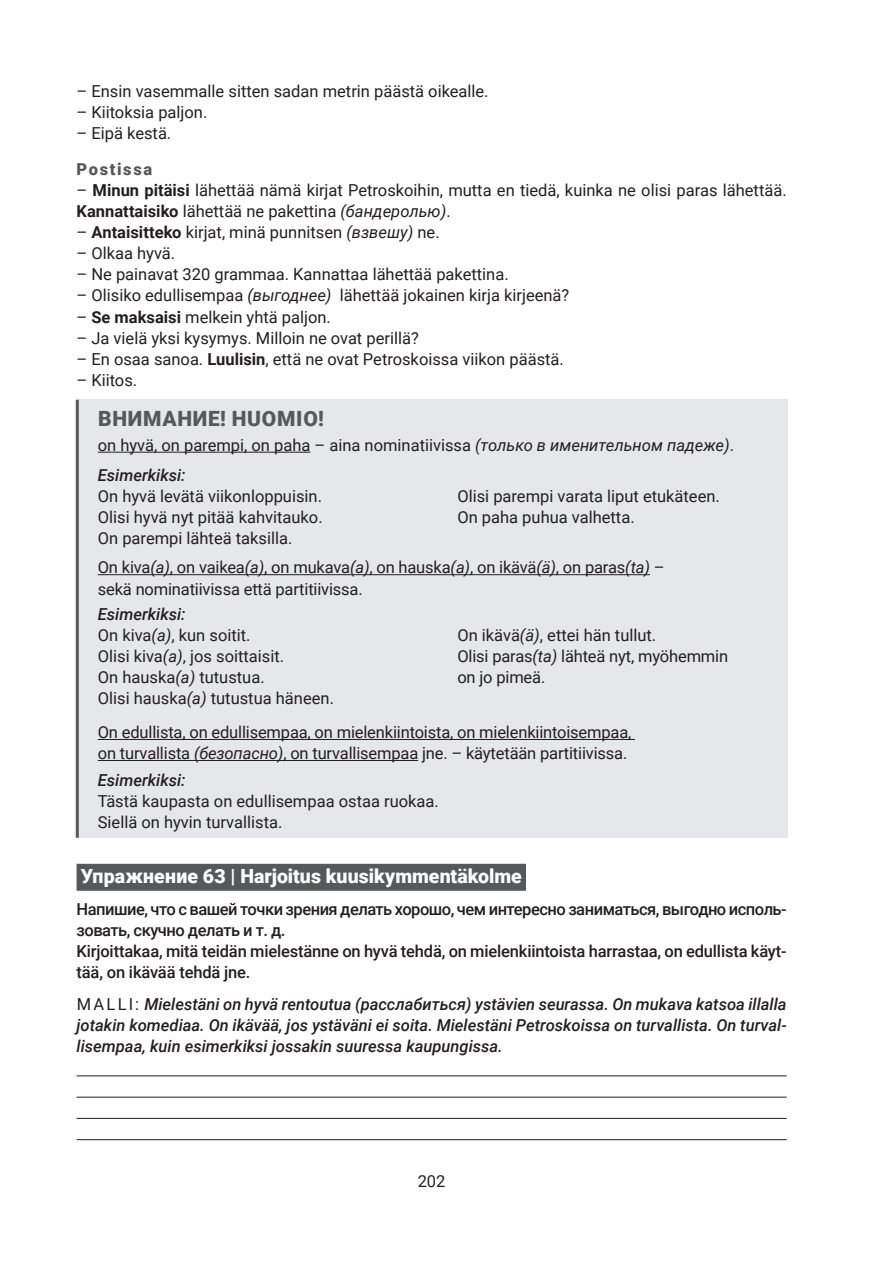
<style>
.page{position:relative;width:893px;height:1263px;background:#fff}
.page>*{position:absolute;margin:0;border:0;box-sizing:border-box;transform-origin:0 0}
.t1{font:900 21px "Roboto";letter-spacing:.035em;color:#57585a}
.t2{font:900 19.5px "Roboto";letter-spacing:.005em;color:#fff}
.t3{font:16.5px/21px "Roboto";color:#231f20}
.t4{font:italic 500 16.5px/21px "Roboto";color:#231f20;text-align:justify}
.t5{font:500 16.5px/21px "Roboto";letter-spacing:-.02em;color:#231f20}
.t6{font:900 16.5px "Roboto";letter-spacing:.1em;color:#57585a}
.s1{font-weight:700}
.s2{font-style:italic}
.s3{font-weight:500;font-style:italic}
.s4{font-weight:400;font-style:normal}
</style>
<div class="page">
<hr style="left:77px;top:1075px;width:710px;height:1px;background:#231f20">
<hr style="left:77px;top:1097px;width:710px;height:1px;background:#231f20">
<hr style="left:77px;top:1118px;width:710px;height:1px;background:#231f20">
<hr style="left:77px;top:1139px;width:710px;height:1px;background:#231f20">
<div style="left:77px;top:400px;width:710px;height:438px;background:#e6e7e9"></div>
<hr style="left:76px;top:400px;width:3px;height:438px;background:#57585a">
<hr style="left:98px;top:452px;width:212px;height:1px;background:#231f20">
<hr style="left:98px;top:574px;width:552px;height:1px;background:#231f20">
<hr style="left:98px;top:739px;width:537px;height:1px;background:#231f20">
<hr style="left:98px;top:760px;width:320px;height:1px;background:#231f20">
<div style="left:77px;top:864px;width:449px;height:27px;background:#57585a"></div>
<p class="t3" style="left:77px;top:80px;width:414px">– Ensin vasemmalle sitten sadan metrin päästä oikealle.</p>
<p class="t3" style="left:77px;top:101px;width:132px">– Kiitoksia paljon.</p>
<p class="t3" style="left:77px;top:122px;width:96px">– Eipä kestä.</p>
<p class="t6" style="left:77px;top:158px;width:77px">Postissa</p>
<p class="t3" style="left:77px;top:179px;width:712px">– <span class="s1">Minun pitäisi</span> lähettää nämä kirjat Petroskoihin, mutta en tiedä, kuinka ne olisi paras lähettää.<br><span class="s1">Kannattaisiko</span> lähettää ne pakettina <span class="s2">(бандеролью)</span>.</p>
<p class="t3" style="left:77px;top:221px;width:365px">– <span class="s1">Antaisitteko</span> kirjat, minä punnitsen <span class="s2">(взвешу)</span> ne.</p>
<p class="t3" style="left:77px;top:242px;width:100px">– Olkaa hyvä.</p>
<p class="t3" style="left:77px;top:263px;width:434px">– Ne painavat 320 grammaa. Kannattaa lähettää pakettina.</p>
<p class="t3" style="left:77px;top:284px;width:494px">– Olisiko edullisempaa <span class="s2">(выгоднее)</span> lähettää jokainen kirja kirjeenä?</p>
<p class="t3" style="left:77px;top:305px;width:256px">– <span class="s1">Se maksaisi</span> melkein yhtä paljon.</p>
<p class="t3" style="left:77px;top:326px;width:344px">– Ja vielä yksi kysymys. Milloin ne ovat perillä?</p>
<p class="t3" style="left:77px;top:347px;width:489px">– En osaa sanoa. <span class="s1">Luulisin</span>, että ne ovat Petroskoissa viikon päästä.</p>
<p class="t3" style="left:77px;top:368px;width:62px">– Kiitos.</p>
<p class="t1" style="left:98px;top:403px;width:227px">ВНИМАНИЕ! HUOMIO!</p>
<p class="t3" style="left:98px;top:429px;width:638px;line-height:30px">on hyvä, on parempi, on paha – aina nominatiivissa <span class="s2">(только в именительном падеже)</span>.<br><span class="s3">Esimerkiksi:</span></p>
<p class="t3" style="left:98px;top:485px;width:226px;text-align:justify">On hyvä levätä viikonloppuisin.<br>Olisi hyvä nyt pitää kahvitauko.<br>On parempi lähteä taksilla.</p>
<p class="t3" style="left:457px;top:485px;width:264px">Olisi parempi varata liput etukäteen.<br>On paha puhua valhetta.</p>
<p class="t3" style="left:98px;top:556px;width:568px">On kiva<span class="s2">(a)</span>, on vaikea<span class="s2">(a)</span>, on mukava<span class="s2">(a)</span>, on hauska<span class="s2">(a)</span>, on ikävä<span class="s2">(ä)</span>, on paras<span class="s2">(ta)</span> – sekä nominatiivissa että partitiivissa.</p>
<p class="t3" style="left:98px;top:603px;width:238px"><span class="s3">Esimerkiksi:<br></span>On kiva<span class="s2">(a)</span>, kun soitit.<br>Olisi kiva<span class="s2">(a)</span>, jos soittaisit.<br>On hauska<span class="s2">(a)</span> tutustua.<br>Olisi hauska<span class="s2">(a)</span> tutustua häneen.</p>
<p class="t3" style="left:457px;top:624px;width:272px">On ikävä<span class="s2">(ä)</span>, ettei hän tullut.<br>Olisi paras<span class="s2">(ta)</span> lähteä nyt, myöhemmin on jo pimeä.</p>
<p class="t3" style="left:98px;top:721px;width:535px">On edullista, on edullisempaa, on mielenkiintoista, on mielenkiintoisempaa, on turvallista <span class="s2">(безопасно)</span>, on turvallisempaa jne. – käytetään partitiivissa.</p>
<p class="t4" style="left:98px;top:769px;width:89px">Esimerkiksi:</p>
<p class="t3" style="left:98px;top:790px;width:343px">Tästä kaupasta on edullisempaa ostaa ruokaa.<br>Siellä on hyvin turvallista.</p>
<p class="t2" style="left:81px;top:862px;width:442px">Упражнение 63 | Harjoitus kuusikymmentäkolme</p>
<p class="t5" style="left:77px;top:898px;width:712px">Напишие, что с вашей точки зрения делать хорошо, чем интересно заниматься, выгодно исполь&shy;зовать, скучно делать и т. д.<br>Kirjoittakaa, mitä teidän mielestänne on hyvä tehdä, on mielenkiintoista harrastaa, on edullista käyt&shy;tää, on ikävää tehdä jne.</p>
<p class="t4" style="left:77px;top:993px;width:712px"><span class="s4">MALLI:</span> Mielestäni on hyvä rentoutua (расслабиться) ystävien seurassa. On mukava katsoa illalla jotakin komediaa. On ikävää, jos ystäväni ei soita. Mielestäni Petroskoissa on turvallista. On turval&shy;lisempaa, kuin esimerkiksi jossakin suuressa kaupungissa.</p>
<p class="t3" style="left:418px;top:1170px;width:29px">202</p>
</div>
